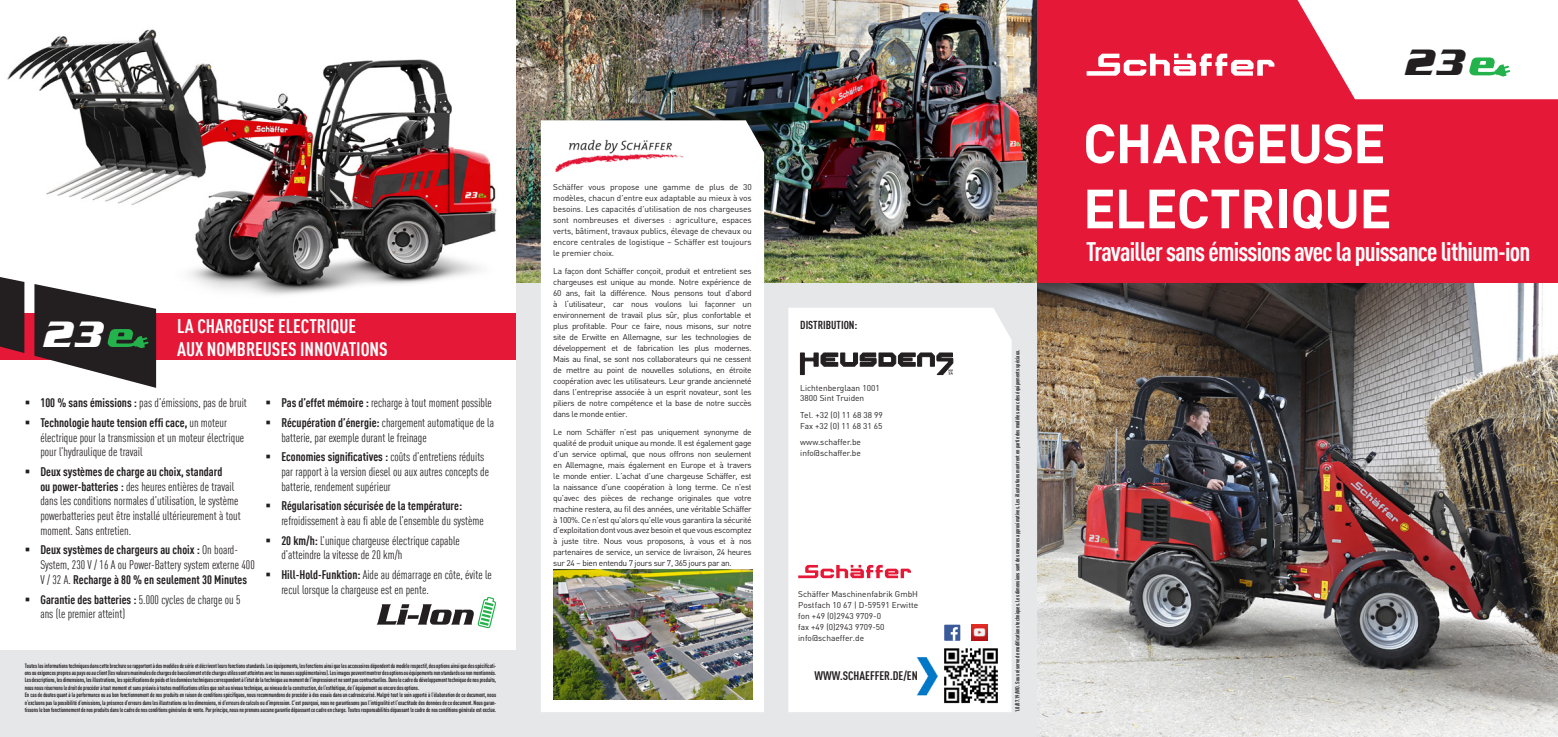
<style>
.page{position:relative;width:1558px;height:737px;background:#fff}
.page>*{position:absolute;margin:0;border:0;box-sizing:border-box;transform-origin:0 0}
.t1{font:700 54.25px/65.1px "DIN Offc Pro";letter-spacing:-.02em;color:#fff}
.t2{font:italic 700 37.89px "Serpentine D";color:#231f20}
.t3{font:italic 700 37.89px "Serpentine D";color:#fff}
.t4{font:700 condensed 26.25px "DIN Offc Pro";letter-spacing:-.03em;color:#fff}
.t5{font:700 condensed 19.25px/23.1px "DIN Offc Pro";color:#fff}
.t6{font:condensed 12.25px/14.7px "DIN Offc Pro";color:#231f20}
.t7{font:700 condensed 12.25px/14.7px "DIN Offc Pro";color:#231f20}
.t8{font:700 condensed 12.16px "DIN Offc Pro";color:#231f20}
.t9{font:700 condensed 11.38px "DIN Offc Pro";color:#231f20}
.t10{font:8.31px/10.9px "DIN Offc Pro";letter-spacing:-.005em;color:#231f20}
.t11{font:700 condensed 6.12px/7.4px "DIN Offc Pro";letter-spacing:-.01em;color:#231f20;scale:.92 1}
.t12{font:700 condensed 5.69px "DIN Offc Pro";color:#231f20}
.s1{font-weight:700}
.s2{font-weight:400}
</style>
<div class="page">
<div style="left:0;top:313px;width:520px;height:46px;background:#e51837"></div>
<div style="left:516px;top:0;width:521px;height:737px;background:#e6e7e9"></div>
<img style="left:516px;top:0;width:521px;height:283px">
<div style="left:541px;top:120px;width:223px;height:592px;background:#fff"></div>
<div style="left:0;top:650px;width:525px;height:87px;background:#e6e7e9"></div>
<div style="left:788px;top:308px;width:223px;height:404px;background:#fff"></div>
<img style="left:554px;top:570px;width:198px;height:130px">
<svg style="left:798px;top:565px;width:113px;height:13px"></svg>
<img style="left:913px;top:655px;width:26px;height:41px">
<div style="left:944px;top:624px;width:16px;height:16px;background:#3b5a9a"></div>
<svg style="left:951px;top:627px;width:7px;height:13px"></svg>
<img style="left:971px;top:624px;width:16px;height:16px">
<img style="left:554px;top:126px;width:136px;height:53px">
<img style="left:1037px;top:283px;width:521px;height:454px">
<div style="left:1037px;top:0;width:521px;height:283px;background:#e51837"></div>
<svg style="left:1086px;top:54px;width:188px;height:22px"></svg>
<svg style="left:1297px;top:0;width:261px;height:99px;background:#f8e2e4"></svg>
<svg style="left:0;top:302px;width:175px;height:86px"></svg>
<img style="left:0;top:25px;width:533px;height:277px">
<img style="left:7px;top:30px;width:142px;height:164px">
<svg style="left:377px;top:596px;width:119px;height:33px"></svg>
<img style="left:942px;top:647px;width:57px;height:57px">
<svg style="left:800px;top:353px;width:153px;height:22px;background:#979595"></svg>
<p class="t10" style="left:553px;top:181px;width:200px;text-align:justify">Schäffer vous propose une gamme de plus de 30 modèles, chacun d’entre eux adaptable au mieux à vos besoins. Les capacités d’utilisation de nos chargeuses sont nombreuses et diverses : agriculture, espaces verts, bâtiment, travaux publics, élevage de chevaux ou encore centrales de logistique – Schäffer est toujours le premier choix.</p>
<p class="t10" style="left:553px;top:265px;width:200px;text-align:justify">La façon dont Schäffer conçoit, produit et entretient ses chargeuses est unique au monde. Notre expérience de 60 ans, fait la différence. Nous pensons tout d’abord à l‘utilisateur, car nous voulons lui façonner un environnement de travail plus sûr, plus confortable et plus profitable. Pour ce faire, nous misons, sur notre site de Erwitte en Allemagne, sur les technologies de développement et de fabrication les plus modernes.<br>Mais au final, se sont nos collaborateurs qui ne cessent de mettre au point de nouvelles solutions, en étroite coopération avec les utilisateurs. Leur grande ancienneté dans l’entreprise associée à un esprit novateur, sont les piliers de notre compétence et la base de notre succès dans le monde entier.</p>
<p class="t10" style="left:553px;top:426px;width:200px;text-align:justify">Le nom Schäffer n’est pas uniquement synonyme de qualité de produit unique au monde. Il est également gage d’un service optimal, que nous offrons non seulement en Allemagne, mais également en Europe et à travers le monde entier. L’achat d’une chargeuse Schäffer, est la naissance d’une coopération à long terme. Ce n’est qu’avec des pièces de rechange originales que votre machine restera, au fil des années, une véritable Schäffer à 100%. Ce n’est qu’alors qu’elle vous garantira la sécurité d’exploitation dont vous avez besoin et que vous escomptez à juste titre. Nous vous proposons, à vous et à nos partenaires de service, un service de livraison, 24 heures sur 24 – bien entendu 7 jours sur 7, 365 jours par an.</p>
<h3 class="t5" style="left:177px;top:313px;width:212px">LA CHARGEUSE ELECTRIQUE<br>AUX NOMBREUSES INNOVATIONS</h3>
<h3 class="t9" style="left:800px;top:316px;width:59px">DISTRIBUTION:</h3>
<h2 class="t3" style="left:43px;top:313px;width:63px">23</h2>
<p class="t10" style="left:800px;top:381px;width:81px">Lichtenberglaan 1001<br>3800 Sint Truiden</p>
<p class="t10" style="left:800px;top:408px;width:84px">Tel. +32 (0) 11 68 38 99<br>Fax +32 (0) 11 68 31 65</p>
<p class="t10" style="left:800px;top:436px;width:62px">www.schaffer.be info@schaffer.be</p>
<h3 class="t6" style="left:25px;top:395px;width:224px">▪ <span class="s1">100 % sans émissions :</span> pas d’émissions, pas de bruit</h3>
<h3 class="t6" style="left:40px;top:414px;width:205px;text-indent:-16px">▪ <span class="s1">Technologie haute tension effi cace,</span> un moteur électrique pour la transmission et un moteur électrique pour l’hydraulique de travail</h3>
<h3 class="t6" style="left:40px;top:463px;width:202px;text-indent:-16px">▪ <span class="s1">Deux systèmes de charge au choix, standard<br>ou power-batteries :</span> des heures entières de travail dans les conditions normales d’utilisation, le système powerbatteries peut être installé ultérieurement à tout moment. Sans entretien.</h3>
<h3 class="t7" style="left:40px;top:542px;width:216px;text-indent:-16px">▪ Deux systèmes de chargeurs au choix : <span class="s2">On board-<br>System, 230 V / 16 A ou Power-Battery system externe 400<br>V / 32 A.</span> Recharge à 80 % en seulement 30 Minutes</h3>
<h3 class="t6" style="left:40px;top:591px;width:202px;text-indent:-16px">▪ <span class="s1">Garantie des batteries :</span> 5.000 cycles de charge ou 5 ans (le premier atteint)</h3>
<h3 class="t6" style="left:266px;top:395px;width:228px">▪ <span class="s1">Pas d’effet mémoire :</span> recharge à tout moment possible</h3>
<h3 class="t6" style="left:281px;top:414px;width:214px;text-indent:-16px">▪ <span class="s1">Récupération d’énergie:</span> chargement automatique de la batterie, par exemple durant le freinage</h3>
<h3 class="t6" style="left:281px;top:449px;width:209px;text-indent:-16px">▪ <span class="s1">Economies significatives :</span> coûts d’entretiens réduits par rapport à la version diesel ou aux autres concepts de batterie, rendement supérieur</h3>
<h3 class="t6" style="left:281px;top:498px;width:204px;text-indent:-16px">▪ <span class="s1">Régularisation sécurisée de la température: </span>refroidissement à eau fi able de l’ensemble du système</h3>
<h3 class="t6" style="left:281px;top:532px;width:180px;text-indent:-16px">▪ <span class="s1">20 km/h:</span> L’unique chargeuse électrique capable d’atteindre la vitesse de 20 km/h</h3>
<h3 class="t6" style="left:281px;top:566px;width:212px;text-indent:-16px">▪ <span class="s1">Hill-Hold-Funktion:</span> Aide au démarrage en côte, évite le recul lorsque la chargeuse est en pente.</h3>
<p class="t10" style="left:798px;top:588px;width:122px">Schäffer Maschinenfabrik GmbH<br>Postfach 10 67 | D-59591 Erwitte fon +49 (0)2943 9709-0<br>fax +49 (0)2943 9709-50 info@schaeffer.de</p>
<p class="t11" style="left:25px;top:661px;width:514px">Toutes les informations techniques dans cette brochure se rapportent à des modèles de série et décrivent leurs fonctions standards. Les équipements, les fonctions ainsi que les accessoires dépendent du modèle respectif, des options ainsi que des spécificati&shy;ons ou exigences propres au pays ou au client (les valeurs maximales de charges de basculement et de charges utiles sont atteintes avec les masses supplémentaires). Les images peuvent montrer des options ou équipements non standards ou non mentionnés.<br>Les descriptions, les dimensions, les illustrations, les spécifications de poids et les données techniques correspondent à l‘état de la technique au moment de l‘impression et ne sont pas contractuelles. Dans le cadre du développement technique de nos produits, nous nous réservons le droit de procéder à tout moment et sans préavis à toutes modifications utiles que soit au niveau technique, au niveau de la construction, de l‘esthétique, de l‘équipement ou encore des options.<br>En cas de doutes quant à la performance ou au bon fonctionnement de nos produits en raison de conditions spécifiques, nous recommandons de procéder à des essais dans un cadresécurisé. Malgré tout le soin apporté à l‘élaboration de ce document, nous n‘excluons pas la possibilité d‘omissions, la présence d‘erreurs dans les illustrations ou les dimensions, ni d‘erreurs de calculs ou d‘impression. C‘est pourquoi, nous ne garantissons pas l‘intégralité et l‘exactitude des données de ce document. Nous garan&shy;tissons le bon fonctionnement de nos produits dans le cadre de nos conditions générales de vente. Par principe, nous ne prenons aucune garantie dépassant ce cadre en charge. Toutes responsabilités dépassant le cadre de nos conditions générale est exclue.</p>
<h3 class="t8" style="left:814px;top:667px;width:105px">WWW.SCHAEFFER.DE/EN</h3>
<p class="t12" style="left:1013px;top:712px;width:364px;rotate:-90deg">1.0/07.19/WD. Sous réserve de modifications techniques. Les dimensions sont des mesures approximatives. Les illustrations montrent en partie des modèles avec des équipements spéciaux.</p>
<h2 class="t2" style="left:1405px;top:41px;width:63px">23</h2>
<h1 class="t1" style="left:1083px;top:108px;width:311px">CHARGEUSE<br>ELECTRIQUE</h1>
<h3 class="t4" style="left:1086px;top:232px;width:446px">Travailler sans émissions avec la puissance lithium-ion</h3>
</div>
